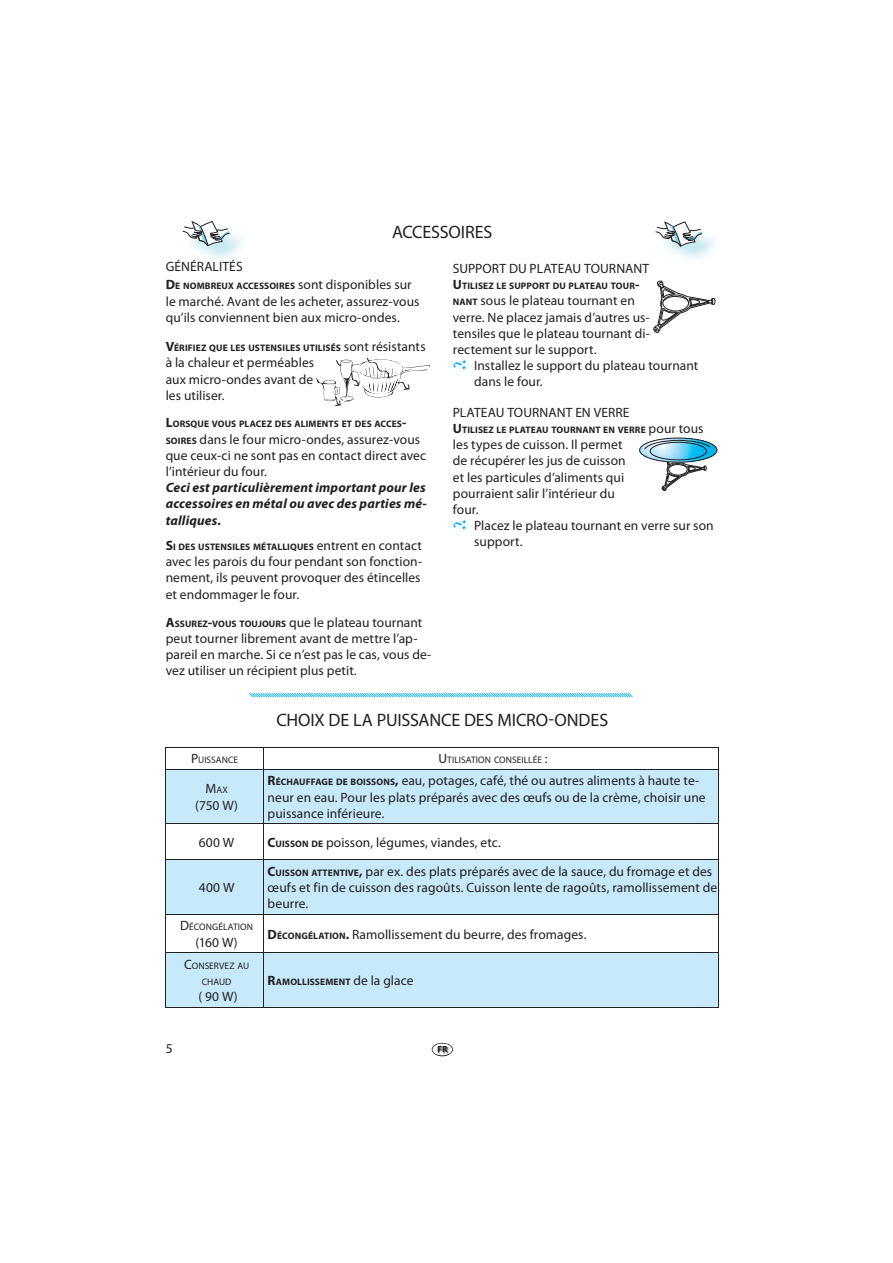
<style>
.page{position:relative;width:893px;height:1263px;background:#fff}
.page>*{position:absolute;margin:0;border:0;box-sizing:border-box;transform-origin:0 0}
.t1{font:27px "Adobe Jenson Pro";color:#00aeef}
.t2{font:18px "Myriad Pro";letter-spacing:-.005em;color:#231f20}
.t3{font:13.5px/16.2px "Myriad Pro";letter-spacing:.005em;color:#231f20}
.t4{font:italic 700 13.5px/16.2px "Myriad Pro";letter-spacing:.01em;color:#231f20;text-align:justify}
.t5{font:700 9.45px "Myriad Pro";letter-spacing:.01em;color:#231f20}
.t6{font:9.45px/16.2px "Myriad Pro";letter-spacing:.005em;color:#231f20;text-align:center}
.t7{font:700 8.85px "Myriad Pro";color:#231f20}
.s1{font-size:13.5px}
.s2{font-weight:400;font-size:13.5px}
.s3{font-weight:700;font-size:9.45px}
.s4{font-weight:700}
</style>
<div class="page">
<svg style="left:167px;top:770px;width:551px;height:237px;fill:#c7eafb"></svg>
<hr style="left:166px;top:747px;width:97px;height:1px;background:#231f20">
<hr style="left:263px;top:747px;width:456px;height:1px;background:#231f20">
<svg style="left:263px;top:748px;width:1px;height:21px"></svg>
<svg style="left:718px;top:748px;width:1px;height:21px"></svg>
<hr style="left:166px;top:769px;width:97px;height:1px;background:#231f20">
<hr style="left:166px;top:769px;width:1px;height:55px;background:#231f20">
<hr style="left:263px;top:769px;width:456px;height:1px;background:#231f20">
<hr style="left:263px;top:769px;width:1px;height:55px;background:#231f20">
<hr style="left:718px;top:769px;width:1px;height:55px;background:#231f20">
<hr style="left:166px;top:824px;width:97px;height:1px;background:#231f20">
<hr style="left:166px;top:824px;width:1px;height:36px;background:#231f20">
<hr style="left:263px;top:824px;width:456px;height:1px;background:#231f20">
<hr style="left:263px;top:824px;width:1px;height:36px;background:#231f20">
<hr style="left:718px;top:824px;width:1px;height:36px;background:#231f20">
<hr style="left:166px;top:860px;width:97px;height:1px;background:#231f20">
<hr style="left:166px;top:860px;width:1px;height:54px;background:#231f20">
<hr style="left:263px;top:860px;width:456px;height:1px;background:#231f20">
<hr style="left:263px;top:860px;width:1px;height:54px;background:#231f20">
<hr style="left:718px;top:860px;width:1px;height:54px;background:#231f20">
<hr style="left:166px;top:914px;width:97px;height:1px;background:#231f20">
<hr style="left:166px;top:914px;width:1px;height:38px;background:#231f20">
<hr style="left:263px;top:914px;width:456px;height:1px;background:#231f20">
<hr style="left:263px;top:914px;width:1px;height:38px;background:#231f20">
<hr style="left:718px;top:914px;width:1px;height:38px;background:#231f20">
<hr style="left:166px;top:952px;width:97px;height:1px;background:#231f20">
<hr style="left:166px;top:953px;width:1px;height:54px;background:#231f20">
<hr style="left:263px;top:952px;width:456px;height:1px;background:#231f20">
<hr style="left:263px;top:953px;width:1px;height:54px;background:#231f20">
<hr style="left:718px;top:953px;width:1px;height:54px;background:#231f20">
<hr style="left:166px;top:1007px;width:553px;height:1px;background:#231f20">
<svg style="left:431px;top:1043px;width:22px;height:13px"></svg>
<svg style="left:183px;top:222px;width:48px;height:24px"></svg>
<img style="left:666px;top:235px;width:49px;height:24px">
<svg style="left:655px;top:222px;width:48px;height:24px"></svg>
<svg style="left:653px;top:280px;width:63px;height:53px"></svg>
<svg style="left:639px;top:438px;width:78px;height:53px"></svg>
<svg style="left:316px;top:358px;width:114px;height:48px"></svg>
<svg style="left:249px;top:693px;width:383px;height:4px"></svg>
<h2 class="t2" style="left:392px;top:226px;width:102px">ACCESSOIRES</h2>
<p class="t3" style="left:166px;top:259px;width:78px">GÉNÉRALITÉS</p>
<p class="t5" style="left:166px;top:283px;width:247px"><span class="s1">D</span>E NOMBREUX ACCESSOIRES <span class="s2">sont disponibles sur</span></p>
<p class="t3" style="left:166px;top:294px;width:255px">le marché. Avant de les acheter, assurez-vous qu’ils conviennent bien aux micro-ondes.</p>
<p class="t5" style="left:166px;top:345px;width:261px"><span class="s1">V</span>ÉRIFIEZ QUE LES USTENSILES UTILISÉS <span class="s2">sont résistants</span></p>
<p class="t3" style="left:166px;top:356px;width:150px;text-align:justify">à la chaleur et perméables aux micro-ondes avant de les utiliser.</p>
<p class="t5" style="left:166px;top:421px;width:242px"><span class="s1">L</span>ORSQUE VOUS PLACEZ DES ALIMENTS ET DES ACCES<span class="s1">-</span></p>
<p class="t3" style="left:166px;top:432px;width:262px"><span class="s3">SOIRES</span> dans le four micro-ondes, assurez-vous que ceux-ci ne sont pas en contact direct avec l’intérieur du four.</p>
<p class="t4" style="left:166px;top:481px;width:262px">Ceci est particulièrement important pour les accessoires en métal ou avec des parties mé&shy;talliques.</p>
<p class="t5" style="left:166px;top:543px;width:258px"><span class="s1">S</span>I DES USTENSILES MÉTALLIQUES <span class="s2">entrent en contact</span></p>
<p class="t3" style="left:166px;top:555px;width:258px;text-align:justify">avec les parois du four pendant son fonction&shy;nement, ils peuvent provoquer des étincelles et endommager le four.</p>
<p class="t3" style="left:166px;top:615px;width:267px"><span class="s4">A</span><span class="s3">SSUREZ</span><span class="s4">-</span><span class="s3">VOUS TOUJOURS</span> que le plateau tournant peut tourner librement avant de mettre l’ap&shy;pareil en marche. Si ce n’est pas le cas, vous de&shy;vez utiliser un récipient plus petit.</p>
<p class="t3" style="left:453px;top:262px;width:198px">SUPPORT DU PLATEAU TOURNANT</p>
<p class="t5" style="left:453px;top:282px;width:188px"><span class="s1">U</span>TILISEZ LE SUPPORT DU PLATEAU TOUR<span class="s1">-</span></p>
<p class="t3" style="left:453px;top:294px;width:199px"><span class="s3">NANT</span> sous le plateau tournant en verre. Ne placez jamais d’autres us&shy;tensiles que le plateau tournant di&shy;rectement sur le support.</p>
<p class="t3" style="left:474px;top:359px;width:226px">Installez le support du plateau tournant dans le four.</p>
<h1 class="t1" style="left:453px;top:351px;width:17px">-</h1>
<p class="t3" style="left:453px;top:405px;width:178px">PLATEAU TOURNANT EN VERRE</p>
<p class="t5" style="left:453px;top:426px;width:252px"><span class="s1">U</span>TILISEZ LE PLATEAU TOURNANT EN VERRE <span class="s2">pour tous</span></p>
<p class="t3" style="left:453px;top:438px;width:174px">les types de cuisson. Il permet de récupérer les jus de cuisson et les particules d’aliments qui pourraient salir l’intérieur du four.</p>
<p class="t3" style="left:474px;top:519px;width:241px">Placez le plateau tournant en verre sur son support.</p>
<h1 class="t1" style="left:453px;top:511px;width:17px">-</h1>
<h2 class="t2" style="left:276px;top:713px;width:333px">CHOIX DE LA PUISSANCE DES MICRO-ONDES</h2>
<p class="t6" style="left:191px;top:753px;width:49px"><span class="s1">P</span>UISSANCE</p>
<p class="t6" style="left:438px;top:753px;width:111px"><span class="s1">U</span>TILISATION CONSEILLÉE <span class="s1">:</span></p>
<p class="t6" style="left:205px;top:783px;width:24px"><span class="s1">M</span>AX</p>
<p class="t3" style="left:195px;top:798px;width:44px">(750 W)</p>
<p class="t3" style="left:267px;top:774px;width:439px"><span class="s4">R</span><span class="s3">ÉCHAUFFAGE DE BOISSONS</span><span class="s4">,</span> eau, potages, café, thé ou autres aliments à haute te&shy;neur en eau. Pour les plats préparés avec des œufs ou de la crème, choisir une puissance inférieure.</p>
<p class="t3" style="left:199px;top:836px;width:37px">600 W</p>
<p class="t3" style="left:267px;top:836px;width:235px"><span class="s4">C</span><span class="s3">UISSON DE</span> poisson, légumes, viandes, etc.</p>
<p class="t3" style="left:199px;top:881px;width:37px">400 W</p>
<p class="t3" style="left:267px;top:865px;width:451px"><span class="s4">C</span><span class="s3">UISSON ATTENTIVE</span><span class="s4">,</span> par ex. des plats préparés avec de la sauce, du fromage et des œufs et fin de cuisson des ragoûts. Cuisson lente de ragoûts, ramollissement de beurre.</p>
<p class="t6" style="left:180px;top:920px;width:74px"><span class="s1">D</span>ÉCONGÉLATION</p>
<p class="t3" style="left:195px;top:935px;width:44px">(160 W)</p>
<p class="t6" style="left:184px;top:958px;width:67px"><span class="s1">C</span>ONSERVEZ AU<br>CHAUD</p>
<p class="t3" style="left:198px;top:990px;width:41px">( 90 W)</p>
<p class="t3" style="left:267px;top:927px;width:320px"><span class="s4">D</span><span class="s3">ÉCONGÉLATION</span><span class="s4">.</span> Ramollissement du beurre, des fromages.</p>
<p class="t5" style="left:267px;top:978px;width:147px"><span class="s1">R</span>AMOLLISSEMENT <span class="s2">de la glace</span></p>
<p class="t3" style="left:166px;top:1041px;width:8px">5</p>
<p class="t7" style="left:437px;top:1044px;width:11px">FR</p>
</div>
